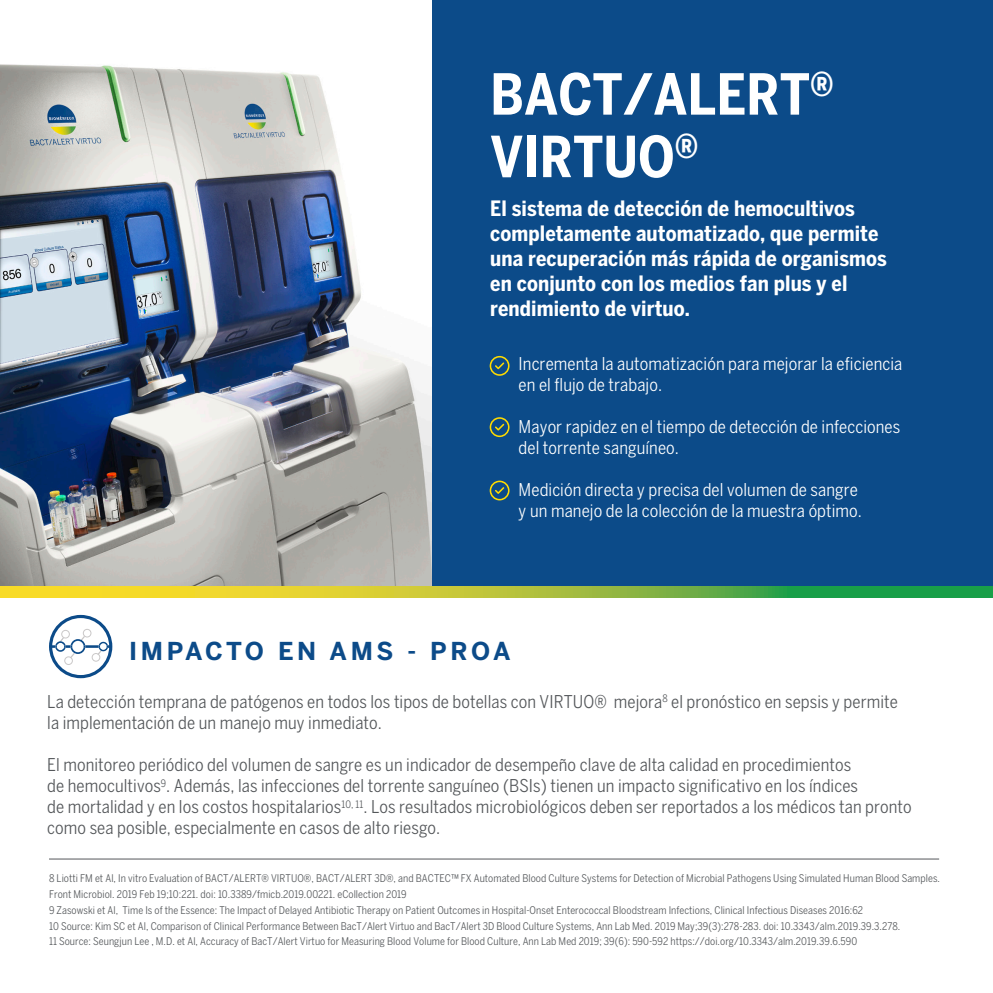
<style>
.page{position:relative;width:993px;height:993px;background:#fff}
.page>*{position:absolute;margin:0;border:0;box-sizing:border-box;transform-origin:0 0}
.t1{font:700 condensed 56px/62.5px "Benton Sans";letter-spacing:.005em;color:#fff}
.t2{font:700 24.5px "Benton Sans";letter-spacing:.145em;color:#0c4b89}
.t3{font:700 condensed 21px/25.2px "Benton Sans";letter-spacing:.005em;color:#fff}
.t4{font:condensed 17.5px/21px "Benton Sans";letter-spacing:.005em;color:#54575a}
.t5{font:condensed 17.5px/21px "Benton Sans";letter-spacing:.005em;color:#fff}
.t6{font:condensed 10.5px/15.8px "Benton Sans";letter-spacing:.005em;color:#54575a}
</style>
<div class="page">
<img style="left:0;top:64px;width:432px;height:522px">
<div style="left:432px;top:0;width:560px;height:594px;background:#0c4b89"></div>
<svg style="left:49px;top:614px;width:63px;height:64px"></svg>
<hr style="left:49px;top:858px;width:889px;height:1px;background:#54575a">
<svg style="left:489px;top:356px;width:20px;height:19px"></svg>
<svg style="left:489px;top:417px;width:20px;height:20px"></svg>
<svg style="left:489px;top:480px;width:20px;height:20px"></svg>
<svg style="left:0;top:586px;width:992px;height:11px;background:#9ebf3a"></svg>
<h1 class="t1" style="left:490px;top:63px;width:345px">BACT/ALERT<sup>®<br></sup>VIRTUO<sup>®</sup></h1>
<h3 class="t3" style="left:490px;top:195px;width:398px">El sistema de detección de hemocultivos completamente automatizado, que permite una recuperación más rápida de organismos en conjunto con los medios fan plus y el rendimiento de virtuo.</h3>
<h3 class="t5" style="left:518px;top:352px;width:385px">Incrementa la automatización para mejorar la eficiencia en el flujo de trabajo.</h3>
<h3 class="t5" style="left:518px;top:415px;width:383px">Mayor rapidez en el tiempo de detección de infecciones del torrente sanguíneo.</h3>
<h3 class="t5" style="left:518px;top:478px;width:345px">Medición directa y precisa del volumen de sangre y un manejo de la colección de la muestra óptimo.</h3>
<h2 class="t2" style="left:129px;top:636px;width:383px">IMPACTO EN AMS - PROA</h2>
<h3 class="t4" style="left:47px;top:691px;width:851px">La detección temprana de patógenos en todos los tipos de botellas con VIRTUO® mejora<sup>8</sup> el pronóstico en sepsis y permite la implementación de un manejo muy inmediato.</h3>
<p class="t4" style="left:47px;top:754px;width:865px">El monitoreo periódico del volumen de sangre es un indicador de desempeño clave de alta calidad en procedimientos<br>de hemocultivos<sup>9</sup>. Además, las infecciones del torrente sanguíneo (BSIs) tienen un impacto significativo en los índices<br>de mortalidad y en los costos hospitalarios<sup>10,</sup> <sup>11</sup>. Los resultados microbiológicos deben ser reportados a los médicos tan pronto como sea posible, especialmente en casos de alto riesgo.</p>
<p class="t6" style="left:49px;top:870px;width:892px">8 Liotti FM et Al, In vitro Evaluation of BACT/ALERT® VIRTUO®, BACT/ALERT 3D®, and BACTEC™ FX Automated Blood Culture Systems for Detection of Microbial Pathogens Using Simulated Human Blood Samples.<br>Front Microbiol. 2019 Feb 19;10:221. doi: 10.3389/fmicb.2019.00221. eCollection 2019<br>9 Zasowski et Al, Time Is of the Essence: The Impact of Delayed Antibiotic Therapy on Patient Outcomes in Hospital-Onset Enterococcal Bloodstream Infections, Clinical Infectious Diseases 2016:62<br>10 Source: Kim SC et Al, Comparison of Clinical Performance Between BacT/Alert Virtuo and BacT/Alert 3D Blood Culture Systems, Ann Lab Med. 2019 May;39(3):278-283. doi: 10.3343/alm.2019.39.3.278.<br>11 Source: Seungjun Lee , M.D. et Al, Accuracy of BacT/Alert Virtuo for Measuring Blood Volume for Blood Culture, Ann Lab Med 2019; 39(6): 590-592 https://doi.org/10.3343/alm.2019.39.6.590</p>
</div>
